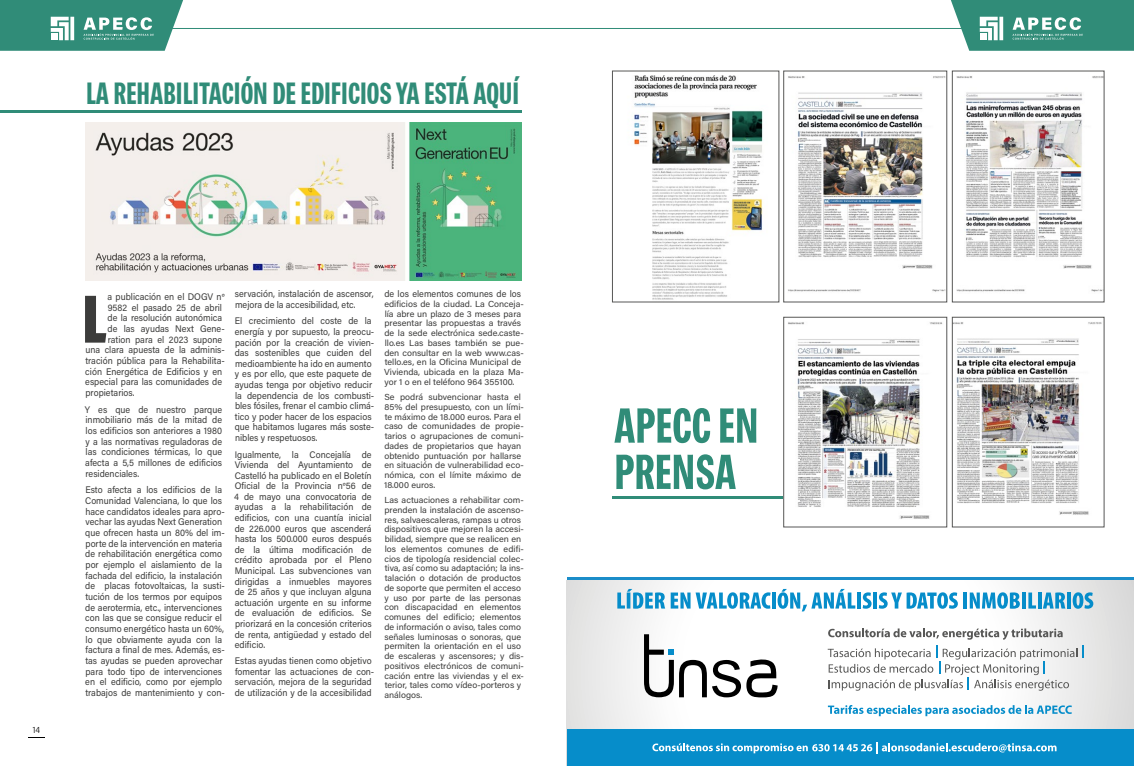
<style>
.page{position:relative;width:1134px;height:766px;background:#fff}
.page>*{position:absolute;margin:0;border:0;box-sizing:border-box;transform-origin:0 0}
.t1{font:70.2px "Acumin Variable Concept";color:#3c3c3b}
.t2{font:800 condensed 50.1px/46.3px "Brown";color:#308c78}
.t3{font:800 condensed 31.2px "Brown";color:#308c78}
.t4{font:9.6px/10.7px "Acumin Variable Concept";color:#3c3c3b;text-align:justify;scale:.94 1}
.t5{font:9.5px/10.6px "Acumin Variable Concept";color:#3c3c3b;scale:.94 1}
.t6{font:9.3px "Acumin Variable Concept";color:#3c3c3b;scale:.96 1}
.t7{font:9px "Acumin Variable Concept";color:#000}
.t8{font:8.8px/9.7px "Acumin Variable Concept";color:#3c3c3b}
.s1{font-family:"Alegreya"}
</style>
<div class="page">
<svg style="left:0;top:0;width:183px;height:51px;background:#4f9d8c"></svg>
<svg style="left:951px;top:0;width:183px;height:51px;background:#4e9d8c"></svg>
<hr style="left:165px;top:28px;width:804px;height:1px;background:#308c78">
<hr style="left:612px;top:496px;width:203px;height:2px;background:#308c78">
<img style="left:634px;top:75px;width:129px;height:225px">
<img style="left:788px;top:76px;width:157px;height:216px">
<img style="left:786px;top:322px;width:157px;height:197px">
<div style="left:784px;top:317px;width:163px;height:210px;border:1px solid #575756"></div>
<img style="left:954px;top:322px;width:148px;height:193px">
<div style="left:952px;top:317px;width:152px;height:210px;border:1px solid #575756"></div>
<img style="left:956px;top:76px;width:146px;height:216px">
<div style="left:952px;top:71px;width:152px;height:231px;border:1px solid #575756"></div>
<svg style="left:567px;top:580px;width:567px;height:149px"></svg>
<div style="left:567px;top:729px;width:567px;height:36px;background:#068dca"></div>
<svg style="left:644px;top:634px;width:134px;height:63px"></svg>
<svg style="left:828px;top:645px;width:255px;height:45px"></svg>
<svg style="left:617px;top:588px;width:48px;height:20px"></svg>
<svg style="left:671px;top:592px;width:19px;height:16px"></svg>
<svg style="left:696px;top:592px;width:75px;height:16px"></svg>
<hr style="left:772px;top:592px;width:4px;height:16px;background:#068dca">
<svg style="left:777px;top:588px;width:78px;height:23px"></svg>
<hr style="left:857px;top:592px;width:4px;height:16px;background:#068dca">
<svg style="left:863px;top:592px;width:8px;height:16px"></svg>
<hr style="left:873px;top:592px;width:4px;height:16px;background:#068dca">
<svg style="left:879px;top:592px;width:79px;height:16px"></svg>
<hr style="left:963px;top:592px;width:4px;height:16px;background:#068dca">
<svg style="left:970px;top:592px;width:50px;height:16px"></svg>
<hr style="left:1022px;top:592px;width:4px;height:16px;background:#068dca">
<svg style="left:1028px;top:592px;width:8px;height:16px"></svg>
<hr style="left:1038px;top:592px;width:3px;height:16px;background:#068dca">
<svg style="left:1043px;top:592px;width:22px;height:16px"></svg>
<hr style="left:1067px;top:592px;width:4px;height:16px;background:#068dca">
<svg style="left:1073px;top:592px;width:20px;height:16px"></svg>
<svg style="left:828px;top:628px;width:235px;height:11px"></svg>
<svg style="left:828px;top:704px;width:244px;height:12px"></svg>
<svg style="left:652px;top:742px;width:404px;height:11px"></svg>
<hr style="left:567px;top:577px;width:567px;height:3px;background:#1b8dc9">
<hr style="left:0;top:110px;width:522px;height:2px;background:#308c78">
<img style="left:85px;top:122px;width:437px;height:158px">
<h3 class="t3" style="left:86px;top:75px;width:435px">LA REHABILITACIÓN DE EDIFICIOS YA ESTÁ AQUÍ</h3>
<p class="t7" style="left:33px;top:723px;width:9px">14</p>
<h1 class="t1" style="left:83px;top:270px;width:26px">L</h1>
<p class="t4" style="left:108px;top:291px;width:126px">a publicación en el DOGV n<span class="s1">º</span></p>
<p class="t4" style="left:108px;top:301px;width:123px">9582 el pasado 25 de abril</p>
<p class="t4" style="left:108px;top:312px;width:123px">de la resolución autonómica</p>
<p class="t4" style="left:108px;top:323px;width:126px">de las ayudas Next Gene-</p>
<p class="t4" style="left:108px;top:333px;width:123px">ration para el 2023 supone</p>
<p class="t4" style="left:85px;top:344px;width:150px">una clara apuesta de la adminis-</p>
<p class="t4" style="left:85px;top:355px;width:150px">tración pública para la Rehabilita-</p>
<p class="t4" style="left:85px;top:365px;width:147px">ción Energética de Edificios y en</p>
<p class="t4" style="left:85px;top:376px;width:147px">especial para las comunidades de</p>
<p class="t4" style="left:85px;top:387px;width:54px">propietarios.</p>
<p class="t4" style="left:85px;top:403px;width:148px">Y es que de nuestro parque inmobiliario más de la mitad de los edificios son anteriores a 1980 y a las normativas reguladoras de las condiciones térmicas, lo que afecta a 5,5 millones de edificios residenciales.</p>
<p class="t4" style="left:85px;top:484px;width:150px;text-align:left">Esto afecta a los edificios de la Comunidad Valenciana, lo que los hace candidatos ideales para apro&shy;vechar las ayudas Next Generation que ofrecen hasta un 80% del im&shy;porte de la intervención en materia de rehabilitación energética como por ejemplo el aislamiento de la fachada del edificio, la instalación de placas fotovoltaicas, la susti&shy;tución de los termos por equipos de aerotermia, etc., intervenciones con las que se consigue reducir el consumo energético hasta un 60%, lo que obviamente ayuda con la factura a final de mes. Además, es&shy;tas ayudas se pueden aprovechar para todo tipo de intervenciones en el edificio, como por ejemplo trabajos de mantenimiento y con-</p>
<p class="t5" style="left:235px;top:288px;width:149px">servación, instalación de ascensor, mejora de la accesibilidad, etc.</p>
<p class="t5" style="left:235px;top:315px;width:150px">El crecimiento del coste de la energía y por supuesto, la preocu&shy;pación por la creación de vivien&shy;das sostenibles que cuiden del medioambiente ha ido en aumento y es por ello, que este paquete de ayudas tenga por objetivo reducir la dependencia de los combusti&shy;bles fósiles, frenar el cambio climá&shy;tico y poder hacer de los espacios que habitamos lugares más soste&shy;nibles y respetuosos.</p>
<p class="t5" style="left:234px;top:448px;width:148px;text-align:justify">Igualmente, la Concejalía de Vivienda del Ayuntamiento de Castelló ha publicado en el Boletín Oficial de la Provincia n<span class="s1">º</span>56 de 4 de mayo una convocatoria de ayudas a la rehabilitación de edificios, con una cuantía inicial de 226.000 euros que ascenderá hasta los 500.000 euros después de la última modificación de crédito aprobada por el Pleno Municipal. Las subvenciones van dirigidas a inmuebles mayores de 25 años y que incluyan alguna actuación urgente en su informe de evaluación de edificios. Se priorizará en la concesión criterios de renta, antigüedad y estado del edificio.</p>
<p class="t5" style="left:235px;top:655px;width:150px">Estas ayudas tienen como objetivo fomentar las actuaciones de con&shy;servación, mejora de la seguridad de utilización y de la accesibilidad</p>
<p class="t6" style="left:384px;top:287px;width:144px">de los elementos comunes de los</p>
<p class="t8" style="left:384px;top:298px;width:141px">edificios de la ciudad. La Conceja&shy;lía abre un plazo de 3 meses para presentar las propuestas a través de la sede electrónica sede.caste&shy;llo.es Las bases también se pue&shy;den consultar en la web www.cas&shy;tello.es, en la Oficina Municipal de Vivienda, ubicada en la plaza Ma&shy;yor 1 o en el teléfono 964 355100.</p>
<p class="t8" style="left:384px;top:392px;width:141px">Se podrá subvencionar hasta el<br>85% del presupuesto, con un lími&shy;te máximo de 18.000 euros. Para el caso de comunidades de propie&shy;tarios o agrupaciones de comuni&shy;dades de propietarios que hayan obtenido puntuación por hallarse en situación de vulnerabilidad eco&shy;nómica, con el límite máximo de<br>18.000 euros.</p>
<p class="t8" style="left:384px;top:494px;width:141px">Las actuaciones a rehabilitar com&shy;prenden la instalación de ascenso&shy;res, salvaescaleras, rampas u otros dispositivos que mejoren la accesi&shy;bilidad, siempre que se realicen en los elementos comunes de edifi&shy;cios de tipología residencial colec&shy;tiva, así como su adaptación; la ins&shy;talación o dotación de productos de soporte que permiten el acceso y uso por parte de las personas con discapacidad en elementos comunes del edificio; elementos de información o aviso, tales como señales luminosas o sonoras, que permiten la orientación en el uso de escaleras y ascensores; y dis&shy;positivos electrónicos de comuni&shy;cación entre las viviendas y el ex&shy;terior, tales como vídeo-porteros y análogos.</p>
<h2 class="t2" style="left:614px;top:409px;width:146px">APECC EN<br>PRENSA</h2>
</div>
